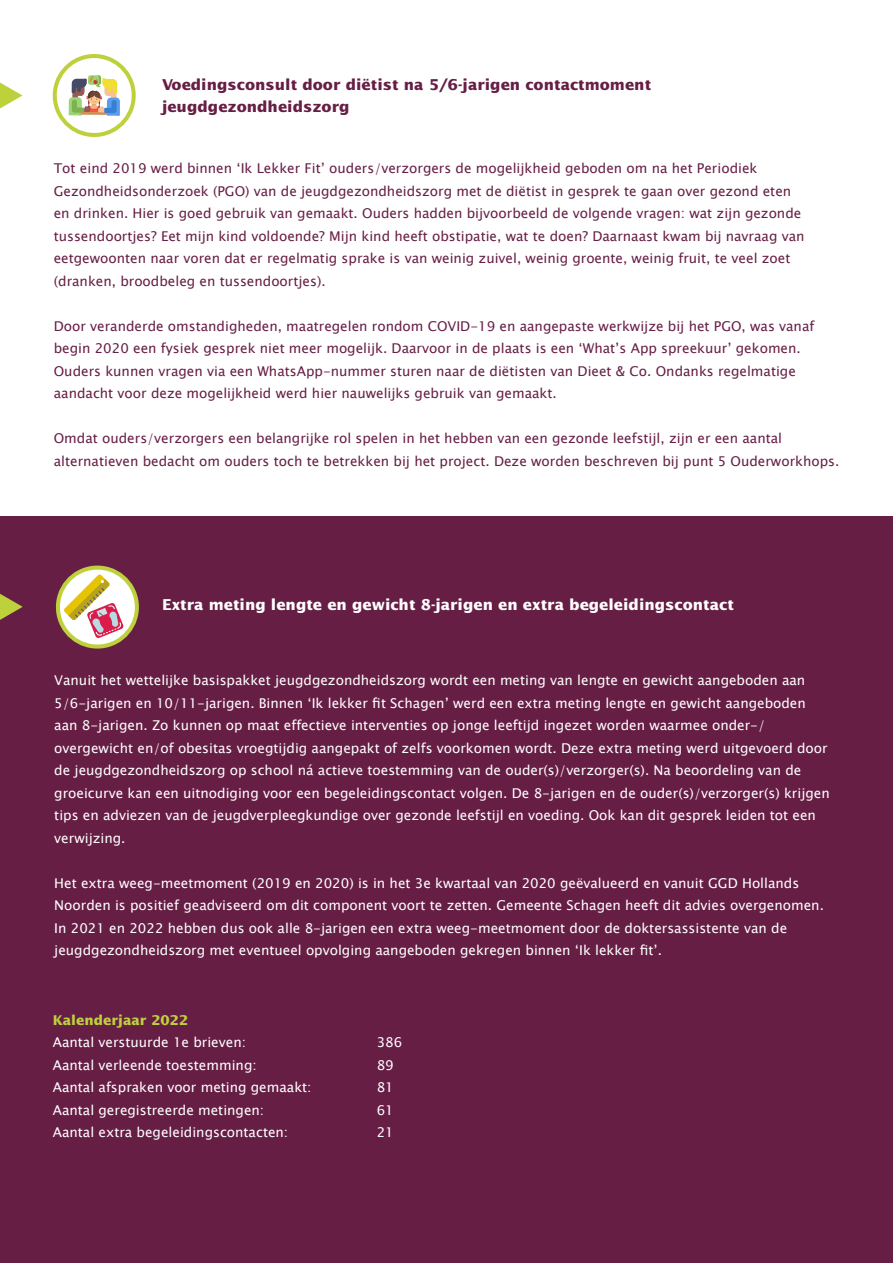
<style>
.page{position:relative;width:893px;height:1263px;background:#fff}
.page>*{position:absolute;margin:0;border:0;box-sizing:border-box;transform-origin:0 0}
.t1{font:700 15px "Lucida Sans";color:#671e45}
.t2{font:700 15px "Lucida Sans";color:#fff}
.t3{font:13.5px/22.5px "Lucida Sans Unicode";color:#fff}
.t4{font:13.5px/22.5px "Lucida Sans Unicode";color:#671e45}
.t5{font:700 13.5px "Lucida Sans";color:#bdd13c}
</style>
<div class="page">
<svg style="left:0;top:83px;width:22px;height:25px"></svg>
<div style="left:0;top:517px;width:892px;height:746px;background:#671e45"></div>
<svg style="left:0;top:594px;width:23px;height:26px"></svg>
<svg style="left:56px;top:566px;width:83px;height:83px"></svg>
<svg style="left:53px;top:54px;width:82px;height:83px"></svg>
<p class="t1" style="left:162px;top:76px;width:491px">Voedingsconsult door diëtist na 5/6-jarigen contactmoment</p>
<p class="t1" style="left:162px;top:98px;width:189px">jeugdgezondheidszorg</p>
<p class="t4" style="left:54px;top:157px;width:752px">Tot eind 2019 werd binnen ‘Ik Lekker Fit’ ouders/verzorgers de mogelijkheid geboden om na het Periodiek Gezondheidsonderzoek (PGO) van de jeugdgezondheidszorg met de diëtist in gesprek te gaan over gezond eten en drinken. Hier is goed gebruik van gemaakt. Ouders hadden bijvoorbeeld de volgende vragen: wat zijn gezonde tussendoortjes? Eet mijn kind voldoende? Mijn kind heeft obstipatie, wat te doen? Daarnaast kwam bij navraag van eetgewoonten naar voren dat er regelmatig sprake is van weinig zuivel, weinig groente, weinig fruit, te veel zoet (dranken, broodbeleg en tussendoortjes).</p>
<p class="t4" style="left:54px;top:315px;width:762px">Door veranderde omstandigheden, maatregelen rondom COVID-19 en aangepaste werkwijze bij het PGO, was vanaf begin 2020 een fysiek gesprek niet meer mogelijk. Daarvoor in de plaats is een ‘What’s App spreekuur’ gekomen.<br>Ouders kunnen vragen via een WhatsApp-nummer sturen naar de diëtisten van Dieet &amp; Co. Ondanks regelmatige aandacht voor deze mogelijkheid werd hier nauwelijks gebruik van gemaakt.</p>
<p class="t4" style="left:54px;top:427px;width:787px">Omdat ouders/verzorgers een belangrijke rol spelen in het hebben van een gezonde leefstijl, zijn er een aantal alternatieven bedacht om ouders toch te betrekken bij het project. Deze worden beschreven bij punt 5 Ouderworkhops.</p>
<p class="t2" style="left:162px;top:596px;width:573px">Extra meting lengte en gewicht 8-jarigen en extra begeleidingscontact</p>
<p class="t3" style="left:54px;top:669px;width:777px">Vanuit het wettelijke basispakket jeugdgezondheidszorg wordt een meting van lengte en gewicht aangeboden aan 5/6-jarigen en 10/11-jarigen. Binnen ‘Ik lekker fit Schagen’ werd een extra meting lengte en gewicht aangeboden aan 8-jarigen. Zo kunnen op maat effectieve interventies op jonge leeftijd ingezet worden waarmee onder-/ overgewicht en/of obesitas vroegtijdig aangepakt of zelfs voorkomen wordt. Deze extra meting werd uitgevoerd door de jeugdgezondheidszorg op school ná actieve toestemming van de ouder(s)/verzorger(s). Na beoordeling van de groeicurve kan een uitnodiging voor een begeleidingscontact volgen. De 8-jarigen en de ouder(s)/verzorger(s) krijgen tips en adviezen van de jeugdverpleegkundige over gezonde leefstijl en voeding. Ook kan dit gesprek leiden tot een verwijzing.</p>
<p class="t3" style="left:54px;top:872px;width:771px">Het extra weeg-meetmoment (2019 en 2020) is in het 3e kwartaal van 2020 geëvalueerd en vanuit GGD Hollands Noorden is positief geadviseerd om dit component voort te zetten. Gemeente Schagen heeft dit advies overgenomen.<br>In 2021 en 2022 hebben dus ook alle 8-jarigen een extra weeg-meetmoment door de doktersassistente van de jeugdgezondheidszorg met eventueel opvolging aangeboden gekregen binnen ‘Ik lekker fit’.</p>
<p class="t5" style="left:53px;top:1012px;width:137px">Kalenderjaar 2022</p>
<p class="t3" style="left:53px;top:1031px;width:195px">Aantal verstuurde 1e brieven:</p>
<p class="t3" style="left:377px;top:1031px;width:27px">386</p>
<p class="t3" style="left:53px;top:1054px;width:205px">Aantal verleende toestemming:</p>
<p class="t3" style="left:377px;top:1054px;width:19px">89</p>
<p class="t3" style="left:53px;top:1076px;width:260px">Aantal afspraken voor meting gemaakt:</p>
<p class="t3" style="left:377px;top:1076px;width:19px">81</p>
<p class="t3" style="left:53px;top:1099px;width:213px">Aantal geregistreerde metingen:</p>
<p class="t3" style="left:377px;top:1099px;width:19px">61</p>
<p class="t3" style="left:53px;top:1121px;width:237px">Aantal extra begeleidingscontacten:</p>
<p class="t3" style="left:377px;top:1121px;width:19px">21</p>
</div>
